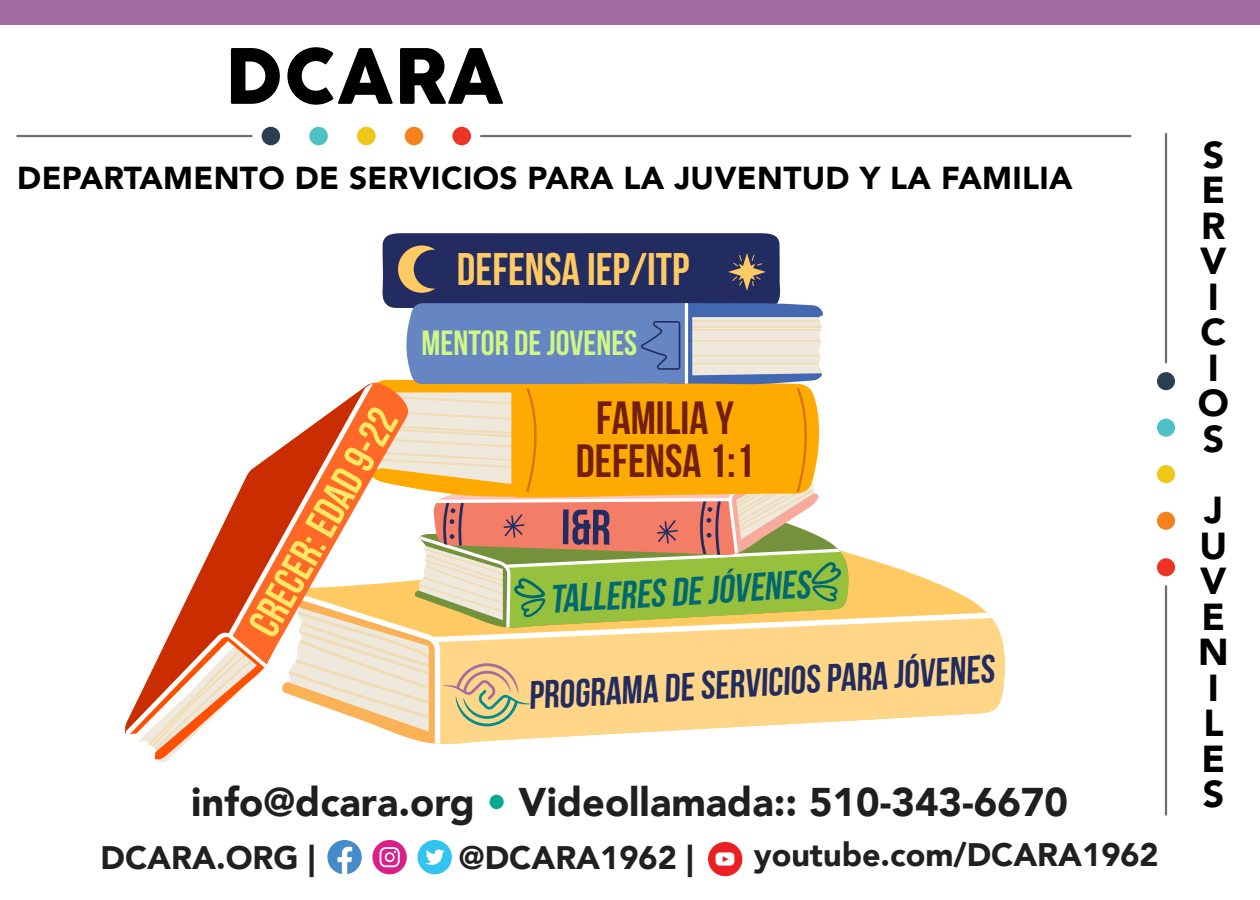
<style>
.page{position:relative;width:1260px;height:900px;background:#fff}
.page>*{position:absolute;margin:0;border:0;box-sizing:border-box;transform-origin:0 0}
.t1{font:75.25px "Cocogoose";color:#000}
.t2{font:46.5px/43.8px "Bebas Neue";color:#721f0f;text-align:center}
.t3{font:45.75px "Bebas Neue";color:#ffca64}
.t4{font:43.25px "Bebas Neue";color:#ffe964}
.t5{font:900 40px "Avenir";color:#211e1f}
.t6{font:39.5px "Bebas Neue";color:#232c60}
.t7{font:italic 39.5px "Bebas Neue";color:#016870}
.t8{font:900 37.5px/35.5px "Avenir";color:#000}
.t9{font:35px "Bebas Neue";color:#cff784}
.t10{font:900 32.5px "Avenir";color:#221f1f}
.t11{font:900 31.75px "Avenir";letter-spacing:.01em;color:#000}
.s1{color:#03aa92}
</style>
<div class="page">
<div style="left:0;top:0;width:1260px;height:24px;background:#a36da3"></div>
<svg style="left:849px;top:553px;width:105px;height:38px;fill:#ffca64"></svg>
<svg style="left:991px;top:617px;width:14px;height:95px"></svg>
<svg style="left:849px;top:591px;width:142px;height:130px;fill:#ffd687"></svg>
<svg style="left:372px;top:840px;width:35px;height:34px"></svg>
<svg style="left:418px;top:840px;width:34px;height:34px"></svg>
<svg style="left:327px;top:840px;width:35px;height:34px"></svg>
<svg style="left:708px;top:842px;width:34px;height:34px"></svg>
<hr style="left:17px;top:135px;width:235px;height:2px;background:#6d6e71">
<hr style="left:481px;top:135px;width:649px;height:2px;background:#6d6e71">
<div style="left:405px;top:127px;width:18px;height:18px;background:#f4831f;border-radius:50%"></div>
<div style="left:452px;top:127px;width:19px;height:18px;background:#ed3324;border-radius:50%"></div>
<div style="left:357px;top:127px;width:19px;height:18px;background:#efc817;border-radius:50%"></div>
<div style="left:309px;top:127px;width:19px;height:18px;background:#4dc2c6;border-radius:50%"></div>
<div style="left:262px;top:127px;width:18px;height:18px;background:#2c3f52;border-radius:50%"></div>
<hr style="left:1165px;top:134px;width:2px;height:228px;background:#6d6e71">
<hr style="left:1165px;top:586px;width:2px;height:229px;background:#6d6e71">
<div style="left:1157px;top:512px;width:18px;height:18px;background:#f4831f;border-radius:50%"></div>
<div style="left:1157px;top:558px;width:18px;height:18px;background:#ed3324;border-radius:50%"></div>
<div style="left:1157px;top:465px;width:18px;height:18px;background:#efc817;border-radius:50%"></div>
<div style="left:1157px;top:419px;width:18px;height:18px;background:#4dc2c6;border-radius:50%"></div>
<div style="left:1157px;top:372px;width:18px;height:18px;background:#2c3f52;border-radius:50%"></div>
<svg style="left:138px;top:735px;width:56px;height:28px"></svg>
<svg style="left:126px;top:447px;width:156px;height:288px"></svg>
<svg style="left:282px;top:233px;width:567px;height:511px"></svg>
<h1 class="t1" style="left:225px;top:24px;width:280px">DCARA</h1>
<p class="t11" style="left:17px;top:151px;width:1057px">DEPARTAMENTO DE SERVICIOS PARA LA JUVENTUD Y LA FAMILIA</p>
<h3 class="t3" style="left:457px;top:245px;width:234px">DEFENSA IEP/ITP</h3>
<h3 class="t4" style="left:240px;top:620px;width:255px;rotate:-60deg">CRECER: EDAD 9-22</h3>
<p class="t9" style="left:422px;top:324px;width:217px">MENTOR DE JOVENES</p>
<h2 class="t2" style="left:576px;top:395px;width:180px">FAMILIA Y<br>DEFENSA 1:1</h2>
<p class="t7" style="left:548px;top:577px;width:262px;rotate:-3deg">TALLERES DE JÓVENES</p>
<p class="t6" style="left:527px;top:673px;width:468px;rotate:-3deg">PROGRAMA DE SERVICIOS PARA JÓVENES</p>
<p class="t5" style="left:191px;top:768px;width:878px">info@dcara.org <span class="s1">•</span> Videollamada:: 510-343-6670</p>
<p class="t10" style="left:101px;top:830px;width:216px">DCARA.ORG |</p>
<p class="t10" style="left:459px;top:830px;width:236px">@DCARA1962 |</p>
<p class="t10" style="left:754px;top:827px;width:406px">youtube.com/DCARA1962</p>
<p class="t8" style="left:1198px;top:136px;width:32px">S<br>E<br>R<br>V<br>I<br>C<br>I<br>O<br>S</p>
<p class="t8" style="left:1198px;top:492px;width:30px">J<br>U<br>V<br>E<br>N<br>I<br>L<br>E<br>S</p>
</div>
